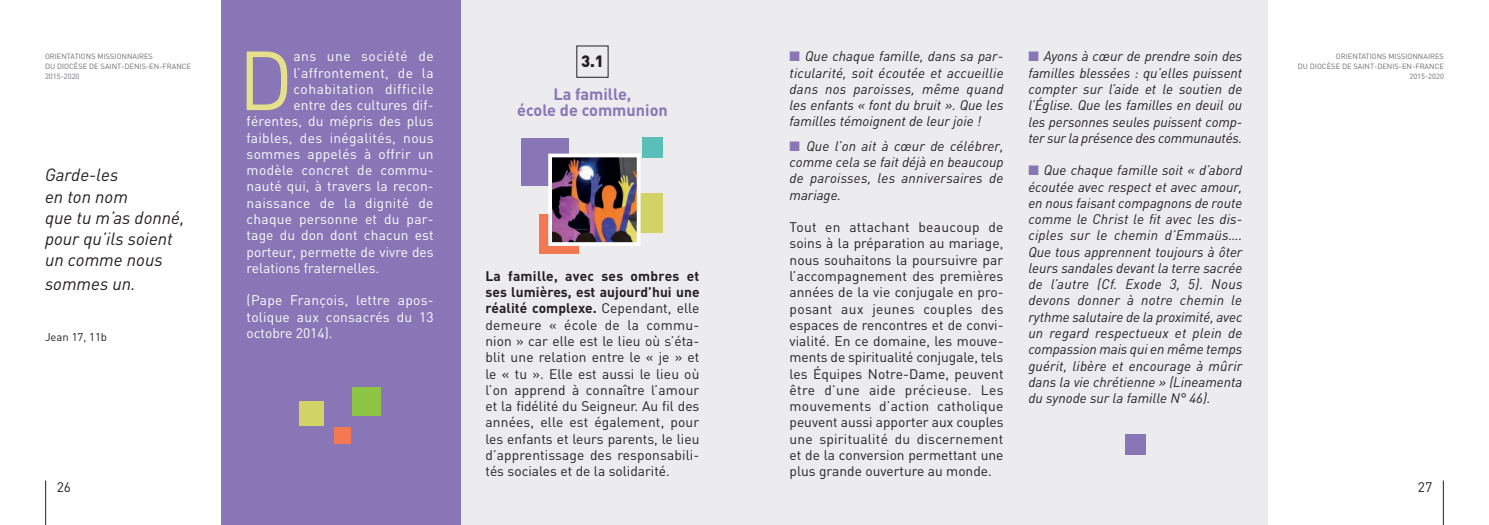
<style>
.page{position:relative;width:1489px;height:525px;background:#fff}
.page>*{position:absolute;margin:0;border:0;box-sizing:border-box;transform-origin:0 0}
.t1{font:82.25px "DIN";color:#e7e08a}
.t2{font:italic 17.5px/21.2px "DIN";color:#231f20}
.t3{font:700 16.25px/16.2px "DIN";color:#8876b6;text-align:center}
.t4{font:900 16.25px "DIN";color:#231f20}
.t5{font:italic 13.75px/16.2px "DIN";color:#231f20;text-align:justify}
.t6{font:13.75px/16.2px "DIN";color:#231f20;text-align:justify}
.t7{font:13.75px/16.2px "DIN";letter-spacing:.02em;color:#fff;text-align:justify}
.t8{font:13.75px "DIN";color:#fff}
.t9{font:13.75px "DIN";letter-spacing:.04em;color:#fff}
.t10{font:11.25px "DIN";color:#231f20}
.t11{font:7.5px/10px "DIN";color:#6c6d70;text-align:right}
.s1{font-weight:700}
.s2{color:#8876b6}
</style>
<div class="page">
<div style="left:744px;top:0;width:523px;height:524px;background:#ececee"></div>
<div style="left:221px;top:0;width:523px;height:524px;background:#ececee"></div>
<div style="left:221px;top:0;width:239px;height:524px;background:#8876b6"></div>
<div style="left:334px;top:427px;width:17px;height:16px;background:#f47952"></div>
<div style="left:352px;top:386px;width:29px;height:29px;background:#8ec443"></div>
<div style="left:299px;top:401px;width:24px;height:24px;background:#d2d366"></div>
<div style="left:521px;top:138px;width:47px;height:47px;background:#8876b6"></div>
<div style="left:622px;top:193px;width:40px;height:39px;background:#d2d366"></div>
<div style="left:642px;top:137px;width:20px;height:20px;background:#5abeb9"></div>
<div style="left:1125px;top:434px;width:20px;height:20px;background:#8876b6"></div>
<div style="left:539px;top:213px;width:40px;height:40px;background:#f47952"></div>
<img style="left:553px;top:158px;width:82px;height:83px">
<div style="left:548px;top:153px;width:92px;height:93px;border:4px solid #fff"></div>
<hr style="left:1442px;top:480px;width:1px;height:44px;background:#231f20">
<hr style="left:45px;top:480px;width:1px;height:44px;background:#231f20">
<p class="t11" style="left:45px;top:51px;width:148px;text-align:left">ORIENTATIONS MISSIONNAIRES<br>DU DIOCÈSE DE SAINT-DENIS-EN-FRANCE<br>2015-2020</p>
<p class="t2" style="left:45px;top:164px;width:141px">Garde-les<br>en ton nom<br>que tu m’as donné, pour qu’ils soient un comme nous</p>
<p class="t2" style="left:45px;top:273px;width:92px">sommes un.</p>
<p class="t10" style="left:45px;top:330px;width:64px">Jean 17, 11b</p>
<h1 class="t1" style="left:238px;top:29px;width:57px">D</h1>
<p class="t7" style="left:293px;top:48px;width:142px">ans une société de</p>
<p class="t7" style="left:293px;top:64px;width:142px">l’affrontement, de la</p>
<p class="t9" style="left:293px;top:80px;width:142px">cohabitation difficile</p>
<p class="t7" style="left:293px;top:97px;width:142px">entre des cultures dif-</p>
<p class="t7" style="left:246px;top:113px;width:188px">férentes, du mépris des plus</p>
<p class="t7" style="left:246px;top:129px;width:189px">faibles, des inégalités, nous</p>
<p class="t7" style="left:246px;top:145px;width:188px">sommes appelés à offrir un</p>
<p class="t7" style="left:246px;top:162px;width:189px">modèle concret de commu-</p>
<p class="t7" style="left:246px;top:178px;width:188px">nauté qui, à travers la recon-</p>
<p class="t7" style="left:246px;top:194px;width:188px">naissance de la dignité de</p>
<p class="t7" style="left:246px;top:210px;width:189px">chaque personne et du par-</p>
<p class="t7" style="left:246px;top:227px;width:188px">tage du don dont chacun est</p>
<p class="t8" style="left:246px;top:243px;width:188px">porteur, permette de vivre des</p>
<p class="t8" style="left:246px;top:259px;width:134px">relations fraternelles.</p>
<p class="t7" style="left:246px;top:292px;width:189px">(Pape François, lettre apos&shy;tolique aux consacrés du 13 octobre 2014).</p>
<p class="t4" style="left:581px;top:50px;width:24px">3.1</p>
<p class="t3" style="left:517px;top:85px;width:152px">La famille,<br>école de communion</p>
<p class="t6" style="left:485px;top:267px;width:216px"><span class="s1">La famille, avec ses ombres et ses lumières, est aujourd’hui une réalité complexe.</span> Cependant, elle demeure « école de la commu&shy;nion » car elle est le lieu où s’éta&shy;blit une relation entre le « je » et le « tu ». Elle est aussi le lieu où l’on apprend à connaître l’amour et la fidélité du Seigneur. Au fil des années, elle est également, pour les enfants et leurs parents, le lieu d’apprentissage des responsabili&shy;tés sociales et de la solidarité.</p>
<p class="t5" style="left:789px;top:48px;width:216px"><span class="s2">■</span> Que chaque famille, dans sa par&shy;ticularité, soit écoutée et accueillie dans nos paroisses, même quand les enfants « font du bruit ». Que les familles témoignent de leur joie !</p>
<p class="t5" style="left:789px;top:137px;width:215px"><span class="s2">■</span> Que l’on ait à cœur de célébrer, comme cela se fait déjà en beaucoup de paroisses, les anniversaires de mariage.</p>
<p class="t6" style="left:789px;top:219px;width:216px">Tout en attachant beaucoup de soins à la préparation au mariage, nous souhaitons la poursuivre par l’accompagnement des premières années de la vie conjugale en pro&shy;posant aux jeunes couples des espaces de rencontres et de convi&shy;vialité. En ce domaine, les mouve&shy;ments de spiritualité conjugale, tels les Équipes Notre-Dame, peuvent être d’une aide précieuse. Les mouvements d’action catholique peuvent aussi apporter aux couples une spiritualité du discernement et de la conversion permettant une plus grande ouverture au monde.</p>
<p class="t5" style="left:1028px;top:48px;width:215px"><span class="s2">■</span> Ayons à cœur de prendre soin des familles blessées : qu’elles puissent compter sur l’aide et le soutien de l’Église. Que les familles en deuil ou les personnes seules puissent comp&shy;ter sur la présence des communautés.</p>
<p class="t5" style="left:1028px;top:162px;width:216px"><span class="s2">■</span> Que chaque famille soit « d’abord écoutée avec respect et avec amour, en nous faisant compagnons de route comme le Christ le fit avec les dis&shy;ciples sur le chemin d’Emmaüs….<br>Que tous apprennent toujours à ôter leurs sandales devant la terre sacrée de l’autre (Cf. Exode 3, 5). Nous devons donner à notre chemin le rythme salutaire de la proximité, avec un regard respectueux et plein de compassion mais qui en même temps guérit, libère et encourage à mûrir dans la vie chrétienne » (Lineamenta du synode sur la famille N° 46).</p>
<p class="t11" style="left:1297px;top:51px;width:148px">ORIENTATIONS MISSIONNAIRES<br>DU DIOCÈSE DE SAINT-DENIS-EN-FRANCE<br>2015-2020</p>
<p class="t6" style="left:57px;top:479px;width:16px">26</p>
<p class="t6" style="left:1417px;top:479px;width:16px">27</p>
</div>
